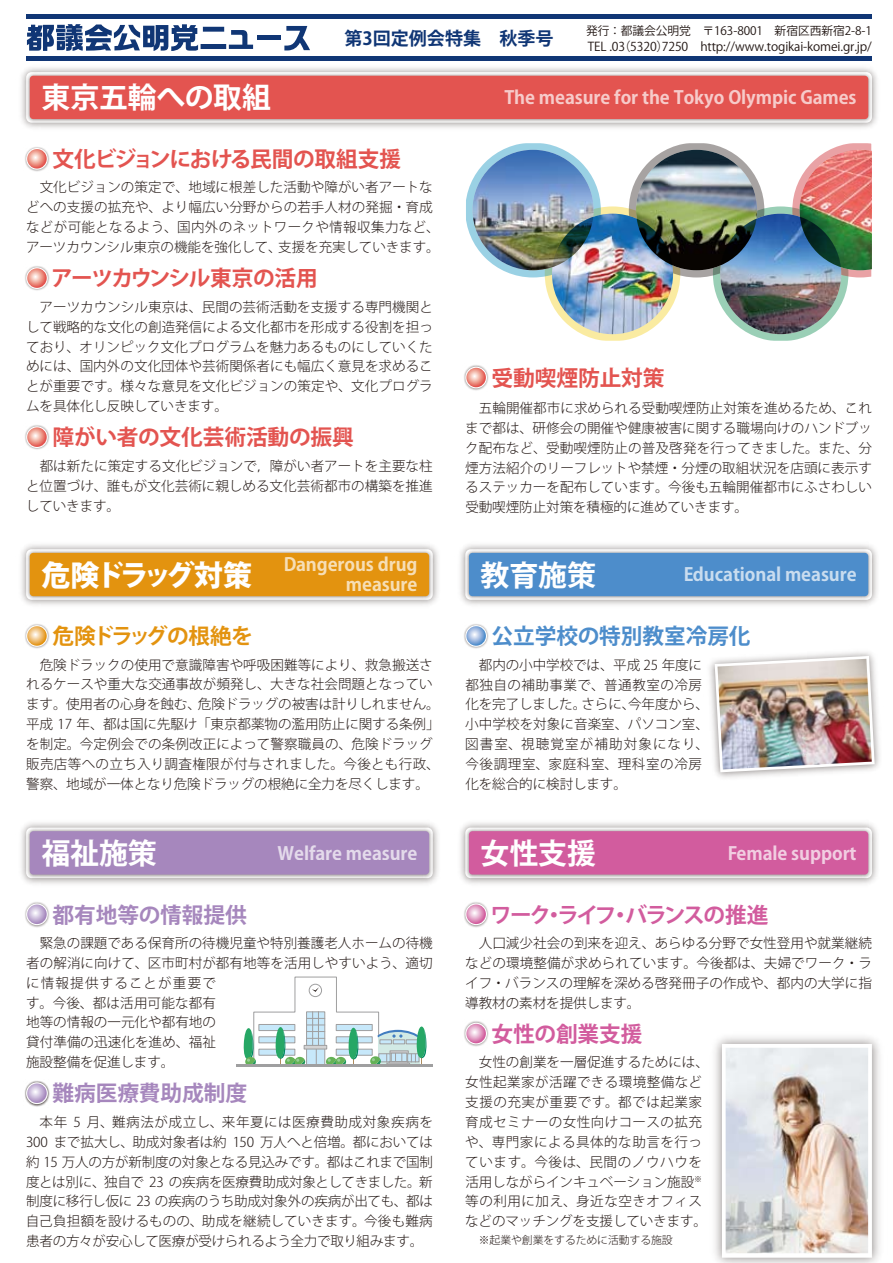
<style>
.page{position:relative;width:893px;height:1263px;background:#fff}
.page>*{position:absolute;margin:0;border:0;box-sizing:border-box;transform-origin:0 0}
.t1{font:700 28.95px "Koz Go Pro";letter-spacing:-.005em;color:#fff}
.t2{font:800 28.95px "Koz Go Pro";letter-spacing:-.13em;color:#fff}
.t3{font:700 21.75px "Koz Go Pro";letter-spacing:-.015em;color:#e35450}
.t4{font:700 21.75px "Koz Go Pro";letter-spacing:-.005em;color:#a687bd}
.t5{font:700 21.75px "Koz Go Pro";letter-spacing:-.035em;color:#e35450}
.t6{font:700 21.75px "Koz Go Pro";letter-spacing:-.095em;color:#d25c9e}
.t7{font:700 21.75px "Koz Go Pro";letter-spacing:-.06em;color:#e35450}
.t8{font:700 21.75px "Koz Go Pro";letter-spacing:-.005em;color:#4d8dcb}
.t9{font:700 21.75px "Koz Go Pro";letter-spacing:-.045em;color:#e3930f}
.t10{font:700 21.75px "Koz Go Pro";letter-spacing:-.005em;color:#d25c9e}
.t11{font:700 18px/20px "Koz Go Pro";letter-spacing:-.005em;color:#fff;text-align:right}
.t12{font:700 18px "Koz Go Pro";letter-spacing:-.005em;color:#103675}
.t13{font:300 13.5px/20px "Koz Go Pro";color:#231815;text-align:justify}
.t14{font:300 13.5px/20px "Koz Go Pro";letter-spacing:.03em;color:#231815}
.t15{font:12.15px "Koz Go Pro";letter-spacing:-.01em;color:#231815}
.t16{font:11.7px "Koz Go Pro";letter-spacing:-.005em;color:#231815}
.t17{font:300 10.8px "Koz Go Pro";letter-spacing:-.005em;color:#231815}
</style>
<div class="page">
<img style="left:21px;top:67px;width:856px;height:61px">
<img style="left:24px;top:70px;width:850px;height:55px">
<div style="left:30px;top:76px;width:838px;height:43px;background:#e35450;border-radius:4px"></div>
<img style="left:21px;top:544px;width:417px;height:61px">
<img style="left:24px;top:547px;width:411px;height:55px">
<div style="left:30px;top:553px;width:399px;height:43px;background:#e3930f;border-radius:4px"></div>
<img style="left:21px;top:822px;width:417px;height:62px">
<img style="left:24px;top:826px;width:411px;height:54px">
<div style="left:30px;top:831px;width:399px;height:43px;background:#a687bd;border-radius:4px"></div>
<img style="left:460px;top:544px;width:417px;height:61px">
<img style="left:463px;top:547px;width:411px;height:55px">
<div style="left:469px;top:553px;width:399px;height:43px;background:#4d8dcb;border-radius:4px"></div>
<img style="left:460px;top:822px;width:417px;height:62px">
<img style="left:463px;top:826px;width:411px;height:54px">
<div style="left:469px;top:831px;width:399px;height:43px;background:#d25c9e;border-radius:4px"></div>
<svg style="left:466px;top:143px;width:406px;height:198px"></svg>
<img style="left:709px;top:652px;width:171px;height:126px">
<svg style="left:715px;top:656px;width:160px;height:116px"></svg>
<img style="left:717px;top:659px;width:155px;height:110px">
<img style="left:715px;top:1037px;width:165px;height:226px">
<div style="left:722px;top:1044px;width:150px;height:214px;background:#fff"></div>
<img style="left:726px;top:1048px;width:142px;height:205px">
<svg style="left:243px;top:977px;width:184px;height:87px"></svg>
<hr style="left:236px;top:1064px;width:197px;height:3px;background:#9f9fa0">
<img style="left:552px;top:214px;width:121px;height:120px">
<img style="left:720px;top:214px;width:121px;height:120px">
<img style="left:636px;top:150px;width:121px;height:120px">
<img style="left:799px;top:150px;width:73px;height:120px">
<img style="left:472px;top:150px;width:122px;height:120px">
<svg style="left:27px;top:24px;width:226px;height:27px"></svg>
<div style="left:257px;top:35px;width:23px;height:5px;background:#103675"></div>
<svg style="left:284px;top:26px;width:26px;height:24px"></svg>
<img style="left:464px;top:624px;width:25px;height:25px">
<svg style="left:465px;top:625px;width:22px;height:22px"></svg>
<svg style="left:466px;top:626px;width:20px;height:20px"></svg>
<img style="left:464px;top:902px;width:25px;height:26px">
<svg style="left:465px;top:903px;width:22px;height:22px"></svg>
<svg style="left:466px;top:904px;width:20px;height:20px"></svg>
<img style="left:464px;top:1021px;width:25px;height:26px">
<svg style="left:465px;top:1023px;width:22px;height:21px"></svg>
<svg style="left:466px;top:1024px;width:20px;height:19px"></svg>
<img style="left:25px;top:624px;width:25px;height:25px">
<svg style="left:26px;top:625px;width:22px;height:22px"></svg>
<svg style="left:27px;top:626px;width:20px;height:20px"></svg>
<img style="left:464px;top:365px;width:25px;height:26px">
<svg style="left:465px;top:367px;width:22px;height:21px"></svg>
<svg style="left:466px;top:368px;width:20px;height:19px"></svg>
<img style="left:25px;top:425px;width:25px;height:25px">
<svg style="left:26px;top:426px;width:22px;height:22px"></svg>
<svg style="left:27px;top:427px;width:20px;height:20px"></svg>
<img style="left:25px;top:266px;width:25px;height:25px">
<svg style="left:26px;top:267px;width:22px;height:22px"></svg>
<svg style="left:27px;top:268px;width:20px;height:20px"></svg>
<img style="left:25px;top:147px;width:25px;height:25px">
<svg style="left:26px;top:148px;width:22px;height:22px"></svg>
<svg style="left:27px;top:149px;width:20px;height:20px"></svg>
<img style="left:25px;top:1081px;width:25px;height:26px">
<svg style="left:26px;top:1082px;width:22px;height:22px"></svg>
<svg style="left:27px;top:1083px;width:20px;height:20px"></svg>
<img style="left:25px;top:902px;width:25px;height:26px">
<svg style="left:26px;top:903px;width:22px;height:22px"></svg>
<svg style="left:27px;top:904px;width:20px;height:20px"></svg>
<hr style="left:26px;top:57px;width:846px;height:4px;background:#103675">
<div style="left:26px;top:14px;width:846px;height:5px;background:#103675"></div>
<h3 class="t12" style="left:345px;top:26px;width:211px">第3回定例会特集　秋季号</h3>
<p class="t16" style="left:586px;top:23px;width:287px">発行：都議会公明党 〒163-8001 新宿区西新宿2-8-1</p>
<p class="t15" style="left:588px;top:38px;width:286px">TEL .0（3 5320）7250 http://www.togikai-komei.gr.jp/</p>
<h1 class="t1" style="left:41px;top:79px;width:231px">東京五輪への取組</h1>
<h3 class="t11" style="left:504px;top:89px;width:354px">The measure for the Tokyo Olympic Games</h3>
<h2 class="t5" style="left:52px;top:145px;width:350px">文化ビジョンにおける民間の取組支援</h2>
<p class="t13" style="left:26px;top:178px;width:415px;text-align:center">文化ビジョンの策定で、地域に根差した活動や障がい者アートな<br>どへの支援の拡充や、より幅広い分野からの若手人材の発掘・育成などが可能となるよう、国内外のネットワークや情報収集力など、アーツカウンシル東京の機能を強化して、支援を充実していきます。</p>
<h2 class="t7" style="left:51px;top:264px;width:268px">アーツカウンシル東京の活用</h2>
<p class="t13" style="left:26px;top:297px;width:408px;text-indent:14px">アーツカウンシル東京は、民間の芸術活動を支援する専門機関として戦略的な文化の創造発信による文化都市を形成する役割を担っており、オリンピック文化プログラムを魅力あるものにしていくためには、国内外の文化団体や芸術関係者にも幅広く意見を求めることが重要です。様々な意見を文化ビジョンの策定や、文化プログラムを具体化し反映していきます。</p>
<h2 class="t3" style="left:52px;top:423px;width:303px">障がい者の文化芸術活動の振興</h2>
<p class="t13" style="left:26px;top:456px;width:408px;text-indent:14px">都は新たに策定する文化ビジョンで，障がい者アートを主要な柱と位置づけ、誰もが文化芸術に親しめる文化芸術都市の構築を推進していきます。</p>
<h2 class="t3" style="left:492px;top:364px;width:174px">受動喫煙防止対策</h2>
<p class="t13" style="left:465px;top:398px;width:408px;text-indent:14px">五輪開催都市に求められる受動喫煙防止対策を進めるため、これまで都は、研修会の開催や健康被害に関する職場向けのハンドブック配布など、受動喫煙防止の普及啓発を行ってきました。また、分煙方法紹介のリーフレットや禁煙・分煙の取組状況を店頭に表示するステッカーを配布しています。今後も五輪開催都市にふさわしい受動喫煙防止対策を積極的に進めていきます。</p>
<h3 class="t11" style="left:283px;top:556px;width:135px">Dangerous drug measure</h3>
<h3 class="t11" style="left:683px;top:566px;width:175px">Educational measure</h3>
<h1 class="t2" style="left:42px;top:556px;width:212px">危険ドラッグ対策</h1>
<h1 class="t1" style="left:481px;top:556px;width:117px">教育施策</h1>
<h2 class="t9" style="left:52px;top:622px;width:202px">危険ドラッグの根絶を</h2>
<h2 class="t8" style="left:492px;top:622px;width:260px">公立学校の特別教室冷房化</h2>
<p class="t13" style="left:26px;top:655px;width:415px;text-align:left;text-indent:14px">危険ドラックの使用で意識障害や呼吸困難等により、救急搬送されるケースや重大な交通事故が頻発し、大きな社会問題となっています。使用者の心身を蝕む、危険ドラッグの被害は計りしれません。平成 17 年、都は国に先駆け「東京都薬物の濫用防止に関する条例」を制定。今定例会での条例改正によって警察職員の、危険ドラッグ販売店等への立ち入り調査権限が付与されました。今後とも行政、警察、地域が一体となり危険ドラッグの根絶に全力を尽くします。</p>
<p class="t13" style="left:465px;top:655px;width:245px;text-align:left;text-indent:14px">都内の小中学校では、平成 25 年度に都独自の補助事業で、普通教室の冷房化を完了しました。さらに、今年度から、小中学校を対象に音楽室、パソコン室、図書室、視聴覚室が補助対象になり、今後調理室、家庭科室、理科室の冷房化を総合的に検討します。</p>
<h1 class="t1" style="left:41px;top:834px;width:117px">福祉施策</h1>
<h3 class="t11" style="left:278px;top:844px;width:141px">Welfare measure</h3>
<h1 class="t1" style="left:481px;top:834px;width:117px">女性支援</h1>
<h3 class="t11" style="left:727px;top:844px;width:131px">Female support</h3>
<h2 class="t4" style="left:52px;top:900px;width:196px">都有地等の情報提供</h2>
<p class="t13" style="left:26px;top:933px;width:408px;text-align:left;text-indent:14px">緊急の課題である保育所の待機児童や特別養護老人ホームの待機者の解消に向けて、区市町村が都有地等を活用しやすいよう、適切に情報提供することが重要で<br>す。今後、都は活用可能な都有<br>地等の情報の一元化や都有地の<br>貸付準備の迅速化を進め、福祉<br>施設整備を促進します。</p>
<h2 class="t4" style="left:52px;top:1079px;width:196px">難病医療費助成制度</h2>
<p class="t13" style="left:26px;top:1112px;width:409px;text-indent:14px">本年 5 月、難病法が成立し、来年夏には医療費助成対象疾病を300 まで拡大し、助成対象者は約 150 万人へと倍増。都においては約 15 万人の方が新制度の対象となる見込みです。都はこれまで国制度とは別に、独自で 23 の疾病を医療費助成対象としてきました。新制度に移行し仮に 23 の疾病のうち助成対象外の疾病が出ても、都は自己負担額を設けるものの、助成を継続していきます。今後も難病患者の方々が安心して医療が受けられるよう全力で取り組みます。</p>
<h2 class="t6" style="left:490px;top:900px;width:280px">ワーク・ライフ・バランスの推進</h2>
<p class="t13" style="left:465px;top:933px;width:408px;text-indent:14px">人口減少社会の到来を迎え、あらゆる分野で女性登用や就業継続などの環境整備が求められています。今後都は、夫婦でワーク・ライフ・バランスの理解を深める啓発冊子の作成や、都内の大学に指導教材の素材を提供します。</p>
<h2 class="t10" style="left:492px;top:1020px;width:152px">女性の創業支援</h2>
<p class="t14" style="left:465px;top:1052px;width:245px;text-indent:14px">女性の創業を一層促進するためには、女性起業家が活躍できる環境整備など支援の充実が重要です。都では起業家育成セミナーの女性向けコースの拡充や、専門家による具体的な助言を行っています。今後は、民間のノウハウを活用しながらインキュベーション施設<sup>※</sup>等の利用に加え、身近な空きオフィスなどのマッチングを支援していきます。</p>
<p class="t17" style="left:479px;top:1233px;width:195px">※起業や創業をするために活動する施設</p>
</div>
